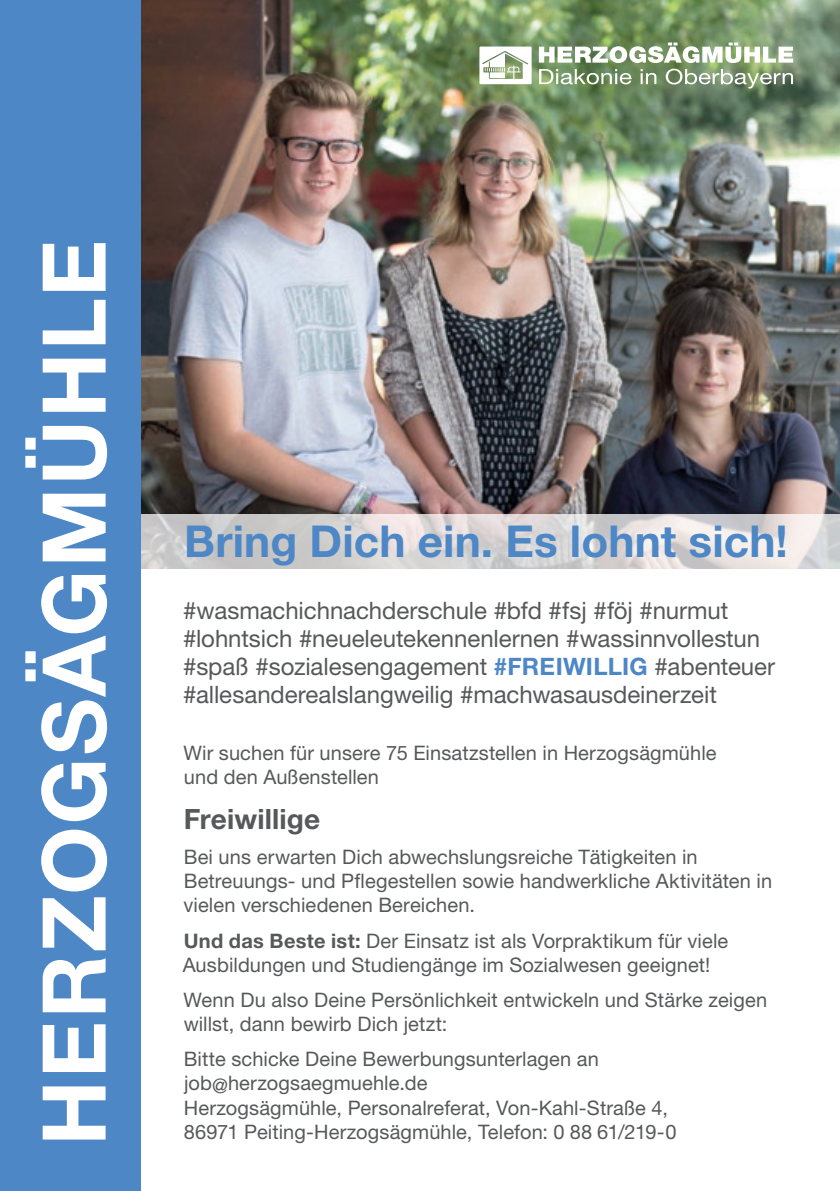
<style>
.page{position:relative;width:840px;height:1191px;background:#fff}
.page>*{position:absolute;margin:0;border:0;box-sizing:border-box;transform-origin:0 0}
.t1{font:700 88px "Helvetica Neue LT Std";letter-spacing:.025em;color:#fff}
.t2{font:700 44px "Helvetica Neue LT Std";letter-spacing:.005em;color:#4d87c6}
.t3{font:700 28px "Helvetica Neue LT Std";letter-spacing:.005em;color:#57585a}
.t4{font:24px/28px "Helvetica Neue LT Std";letter-spacing:-.005em;color:#57585a}
.t5{font:20px/24px "Helvetica Neue LT Std";letter-spacing:.005em;color:#57585a}
.s1{font-weight:700;color:#4d87c6}
.s2{font-weight:700}
</style>
<div class="page">
<img style="left:140px;top:0;width:699px;height:514px">
<svg style="left:140px;top:514px;width:699px;height:56px;background:#d9d6d5"></svg>
<div style="left:0;top:0;width:140px;height:1191px;background:#4d87c6"></div>
<svg style="left:538px;top:43px;width:254px;height:20px"></svg>
<svg style="left:538px;top:69px;width:93px;height:15px"></svg>
<svg style="left:640px;top:69px;width:16px;height:15px"></svg>
<svg style="left:665px;top:69px;width:127px;height:19px"></svg>
<svg style="left:479px;top:47px;width:52px;height:37px"></svg>
<h1 class="t1" style="left:20px;top:1145px;width:907px;rotate:-90deg">HERZOGSÄGMÜHLE</h1>
<h2 class="t2" style="left:184px;top:514px;width:605px">Bring Dich ein. Es lohnt sich!</h2>
<p class="t4" style="left:183px;top:596px;width:593px">#wasmachichnachderschule #bfd #fsj #föj #nurmut #lohntsich #neueleutekennenlernen #wassinnvollestun #spaß #sozialesengagement <span class="s1">#FREIWILLIG</span> #abenteuer #allesanderealslangweilig #machwasausdeinerzeit</p>
<p class="t5" style="left:183px;top:740px;width:534px">Wir suchen für unsere 75 Einsatzstellen in Herzogsägmühle und den Außenstellen</p>
<h3 class="t3" style="left:184px;top:801px;width:138px">Freiwillige</h3>
<p class="t5" style="left:183px;top:845px;width:590px">Bei uns erwarten Dich abwechslungsreiche Tätigkeiten in<br>Betreuungs- und Pflegestellen sowie handwerkliche Aktivitäten in vielen verschiedenen Bereichen.</p>
<p class="t5" style="left:182px;top:928px;width:546px"><span class="s2">Und das Beste ist:</span> Der Einsatz ist als Vorpraktikum für viele<br>Ausbildungen und Studiengänge im Sozialwesen geeignet!</p>
<p class="t5" style="left:183px;top:987px;width:585px">Wenn Du also Deine Persönlichkeit entwickeln und Stärke zeigen willst, dann bewirb Dich jetzt:</p>
<p class="t5" style="left:184px;top:1047px;width:494px">Bitte schicke Deine Bewerbungsunterlagen an job@herzogsaegmuehle.de<br>Herzogsägmühle, Personalreferat, Von-Kahl-Straße 4, 86971 Peiting-Herzogsägmühle, Telefon: 0 88 61/219-0</p>
</div>
